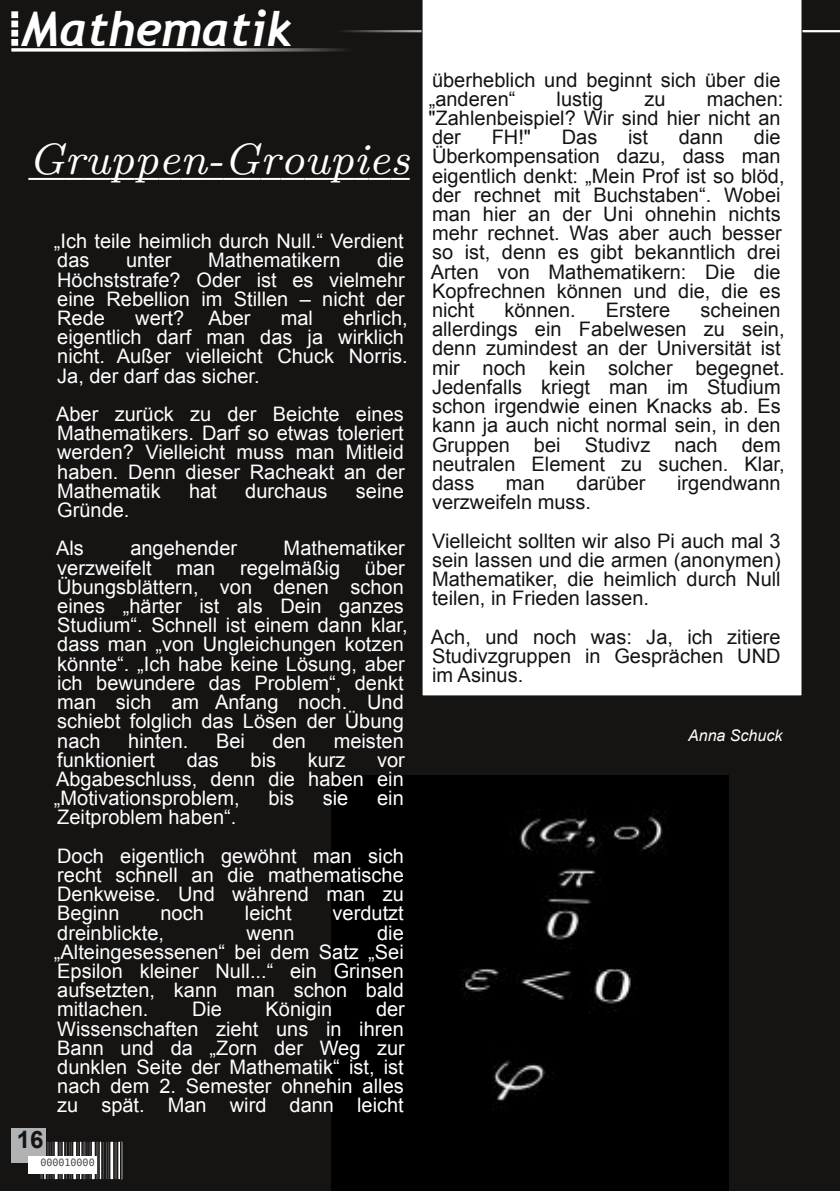
<style>
.page{position:relative;width:840px;height:1191px;background:#fff}
.page>*{position:absolute;margin:0;border:0;box-sizing:border-box;transform-origin:0 0}
.t1{font:italic 700 47.8px "Trebuchet";color:#fff}
.t2{font:italic 44px "LM Roman 8";color:#fff}
.t3{font:700 24px "Arial";color:#161413}
.t4{font:20px/19.2px "Arial";color:#fff;text-align:justify}
.t5{font:20px/19.2px "Arial";color:#161413}
.t6{font:italic 16px "Arial";color:#fff}
.t7{font:10px "Bitstream Vera Sans Mono";color:#444}
</style>
<div class="page">
<div style="left:0;top:0;width:839px;height:1191px;background:#161413"></div>
<svg style="left:11px;top:11px;width:828px;height:41px;background:#252322"></svg>
<svg style="left:422px;top:0;width:379px;height:696px"></svg>
<div style="left:331px;top:775px;width:396px;height:416px;background:#000"></div>
<hr style="left:28px;top:178px;width:37px;height:2px;background:#fff">
<hr style="left:65px;top:178px;width:20px;height:2px;background:#fff">
<hr style="left:85px;top:178px;width:25px;height:2px;background:#fff">
<hr style="left:110px;top:178px;width:24px;height:2px;background:#fff">
<hr style="left:134px;top:178px;width:24px;height:2px;background:#fff">
<hr style="left:158px;top:178px;width:22px;height:2px;background:#fff">
<hr style="left:180px;top:178px;width:27px;height:2px;background:#fff">
<svg style="left:207px;top:178px;width:17px;height:2px"></svg>
<hr style="left:224px;top:178px;width:36px;height:2px;background:#fff">
<hr style="left:260px;top:178px;width:20px;height:2px;background:#fff">
<hr style="left:280px;top:178px;width:24px;height:2px;background:#fff">
<hr style="left:304px;top:178px;width:26px;height:2px;background:#fff">
<hr style="left:330px;top:178px;width:24px;height:2px;background:#fff">
<svg style="left:354px;top:178px;width:14px;height:2px"></svg>
<hr style="left:368px;top:178px;width:22px;height:2px;background:#fff">
<svg style="left:390px;top:178px;width:19px;height:2px"></svg>
<div style="left:40px;top:1141px;width:4px;height:38px;border:1px solid #161413"></div>
<div style="left:46px;top:1141px;width:2px;height:38px;border:1px solid #161413"></div>
<div style="left:48px;top:1141px;width:1px;height:38px;border:1px solid #161413"></div>
<div style="left:49px;top:1141px;width:1px;height:38px;border:1px solid #161413"></div>
<div style="left:50px;top:1141px;width:2px;height:38px;border:1px solid #161413"></div>
<div style="left:52px;top:1141px;width:2px;height:38px;border:1px solid #161413"></div>
<div style="left:54px;top:1141px;width:4px;height:38px;border:1px solid #161413"></div>
<div style="left:58px;top:1141px;width:4px;height:38px;border:1px solid #161413"></div>
<div style="left:62px;top:1141px;width:3px;height:38px;border:1px solid #161413"></div>
<div style="left:65px;top:1141px;width:1px;height:38px;border:1px solid #161413"></div>
<div style="left:67px;top:1141px;width:2px;height:38px;border:1px solid #161413"></div>
<div style="left:69px;top:1141px;width:1px;height:38px;border:1px solid #161413"></div>
<div style="left:70px;top:1141px;width:3px;height:38px;border:1px solid #161413"></div>
<div style="left:73px;top:1141px;width:4px;height:38px;border:1px solid #161413"></div>
<div style="left:77px;top:1141px;width:2px;height:38px;border:1px solid #161413"></div>
<div style="left:79px;top:1141px;width:3px;height:38px;border:1px solid #161413"></div>
<div style="left:82px;top:1141px;width:3px;height:38px;border:1px solid #161413"></div>
<div style="left:85px;top:1141px;width:1px;height:38px;border:1px solid #161413"></div>
<div style="left:86px;top:1141px;width:1px;height:38px;border:1px solid #161413"></div>
<div style="left:87px;top:1141px;width:2px;height:38px;border:1px solid #161413"></div>
<div style="left:89px;top:1141px;width:2px;height:38px;border:1px solid #161413"></div>
<div style="left:91px;top:1141px;width:4px;height:38px;border:1px solid #161413"></div>
<div style="left:95px;top:1141px;width:4px;height:38px;border:1px solid #161413"></div>
<div style="left:99px;top:1141px;width:3px;height:38px;border:1px solid #161413"></div>
<div style="left:102px;top:1141px;width:1px;height:38px;border:1px solid #161413"></div>
<div style="left:103px;top:1141px;width:2px;height:38px;border:1px solid #161413"></div>
<div style="left:105px;top:1141px;width:1px;height:38px;border:1px solid #161413"></div>
<div style="left:106px;top:1141px;width:1px;height:38px;border:1px solid #161413"></div>
<div style="left:107px;top:1141px;width:3px;height:38px;border:1px solid #161413"></div>
<div style="left:110px;top:1141px;width:4px;height:38px;border:1px solid #161413"></div>
<div style="left:114px;top:1141px;width:4px;height:38px;border:1px solid #161413"></div>
<div style="left:120px;top:1141px;width:2px;height:38px;border:1px solid #161413"></div>
<div style="left:11px;top:1128px;width:34px;height:34px;background:#b0b2b4"></div>
<div style="left:28px;top:1157px;width:68px;height:17px;background:#fff"></div>
<h1 class="t1" style="left:22px;top:1px;width:272px">Mathematik</h1>
<h2 class="t2" style="left:28px;top:124px;width:382px">Gruppen-Groupies</h2>
<p class="t4" style="left:54px;top:232px;width:351px">„Ich teile heimlich durch Null.“ Verdient das</p>
<p class="t4" style="left:57px;top:251px;width:349px;text-indent:320px">die Höchststrafe? Oder ist es vielmehr eine Rebellion im Stillen – nicht der Rede</p>
<p class="t4" style="left:126px;top:251px;width:47px">unter</p>
<p class="t4" style="left:208px;top:251px;width:134px">Mathematikern</p>
<p class="t4" style="left:135px;top:308px;width:117px">wert? Aber</p>
<p class="t4" style="left:280px;top:308px;width:34px">mal</p>
<p class="t4" style="left:57px;top:308px;width:352px;text-align:left;text-indent:286px">ehrlich, eigentlich darf man das ja wirklich nicht. Außer vielleicht Chuck Norris.<br>Ja, der darf das sicher.</p>
<p class="t4" style="left:56px;top:404px;width:350px">Aber zurück zu der Beichte eines Mathematikers. Darf so etwas toleriert werden? Vielleicht muss man Mitleid haben. Denn dieser Racheakt an der Mathematik</p>
<p class="t4" style="left:189px;top:481px;width:29px">hat</p>
<p class="t4" style="left:245px;top:481px;width:84px">durchaus</p>
<p class="t4" style="left:356px;top:481px;width:49px">seine</p>
<p class="t4" style="left:56px;top:491px;width:75px;line-height:38.4px">Gründe.<br>Als</p>
<p class="t4" style="left:57px;top:539px;width:352px;text-align:left;text-indent:226px">Mathematiker verzweifelt man regelmäßig über<br>Übungsblättern, von denen schon eines „härter ist als Dein ganzes<br>Studium“. Schnell ist einem dann klar, dass man „von Ungleichungen kotzen könnte“. „Ich habe keine Lösung, aber ich bewundere das Problem“, denkt man sich am Anfang noch. Und schiebt folglich das Lösen der Übung nach</p>
<p class="t4" style="left:130px;top:539px;width:108px">angehender</p>
<p class="t4" style="left:128px;top:731px;width:62px">hinten.</p>
<p class="t4" style="left:216px;top:731px;width:30px">Bei</p>
<p class="t4" style="left:272px;top:731px;width:35px">den</p>
<p class="t4" style="left:333px;top:731px;width:72px">meisten</p>
<p class="t4" style="left:57px;top:750px;width:99px">funktioniert</p>
<p class="t4" style="left:187px;top:750px;width:34px">das</p>
<p class="t4" style="left:250px;top:750px;width:27px">bis</p>
<p class="t4" style="left:307px;top:750px;width:39px">kurz</p>
<p class="t4" style="left:54px;top:750px;width:352px;text-indent:323px">vor Abgabeschluss, denn die haben ein „Motivationsproblem,</p>
<p class="t4" style="left:268px;top:788px;width:27px">bis</p>
<p class="t4" style="left:322px;top:788px;width:27px">sie</p>
<p class="t4" style="left:377px;top:788px;width:28px">ein</p>
<p class="t4" style="left:57px;top:798px;width:348px;line-height:38.4px">Zeitproblem haben“.<br>Doch eigentlich gewöhnt man sich</p>
<p class="t4" style="left:57px;top:865px;width:348px">recht schnell an die mathematische Denkweise. Und während man zu Beginn</p>
<p class="t4" style="left:160px;top:904px;width:45px">noch</p>
<p class="t4" style="left:245px;top:904px;width:48px">leicht</p>
<p class="t4" style="left:332px;top:904px;width:73px">verdutzt</p>
<p class="t4" style="left:57px;top:923px;width:108px">dreinblickte,</p>
<p class="t4" style="left:246px;top:923px;width:49px">wenn</p>
<p class="t4" style="left:54px;top:923px;width:351px;text-indent:323px">die „Alteingesessenen“ bei dem Satz „Sei Epsilon kleiner Null...“ ein Grinsen aufsetzten, kann man schon bald mitlachen.</p>
<p class="t4" style="left:192px;top:1000px;width:32px">Die</p>
<p class="t4" style="left:265px;top:1000px;width:68px">Königin</p>
<p class="t4" style="left:57px;top:1000px;width:349px;text-indent:318px">der Wissenschaften zieht uns in ihren Bann und da „Zorn der Weg zur dunklen Seite der Mathematik“ ist, ist nach dem 2. Semester ohnehin alles zu spät. Man wird dann leicht</p>
<p class="t3" style="left:17px;top:1125px;width:28px">16</p>
<p class="t7" style="left:40px;top:1157px;width:56px">000010000</p>
<p class="t5" style="left:428px;top:70px;width:353px">überheblich und beginnt sich über die „anderen“</p>
<p class="t5" style="left:428px;top:89px;width:356px;text-indent:278px">machen: "Zahlenbeispiel? Wir sind hier nicht an der</p>
<p class="t5" style="left:556px;top:89px;width:48px">lustig</p>
<p class="t5" style="left:644px;top:89px;width:23px">zu</p>
<p class="t5" style="left:430px;top:128px;width:355px;text-indent:323px">die<br>Überkompensation dazu, dass man eigentlich denkt: „Mein Prof ist so blöd, der rechnet mit Buchstaben“. Wobei man hier an der Uni ohnehin nichts mehr rechnet. Was aber auch besser so ist, denn es gibt bekanntlich drei<br>Arten von Mathematikern: Die die<br>Kopfrechnen können und die, die es nicht</p>
<p class="t5" style="left:491px;top:128px;width:41px">FH!"</p>
<p class="t5" style="left:561px;top:128px;width:37px">Das</p>
<p class="t5" style="left:627px;top:128px;width:21px">ist</p>
<p class="t5" style="left:678px;top:128px;width:46px">dann</p>
<p class="t5" style="left:504px;top:300px;width:73px">können.</p>
<p class="t5" style="left:605px;top:300px;width:66px">Erstere</p>
<p class="t5" style="left:432px;top:300px;width:354px;text-indent:268px">scheinen allerdings ein Fabelwesen zu sein, denn zumindest an der Universität ist mir noch kein solcher begegnet.<br>Jedenfalls kriegt man im Studium schon irgendwie einen Knacks ab. Es kann ja auch nicht normal sein, in den<br>Gruppen bei Studivz nach dem neutralen Element zu suchen. Klar, dass</p>
<p class="t5" style="left:505px;top:473px;width:40px">man</p>
<p class="t5" style="left:576px;top:473px;width:70px">darüber</p>
<p class="t5" style="left:676px;top:473px;width:105px">irgendwann</p>
<p class="t5" style="left:432px;top:483px;width:350px;line-height:38.4px">verzweifeln muss.<br>Vielleicht sollten wir also Pi auch mal 3</p>
<p class="t5" style="left:432px;top:550px;width:350px;text-align:justify">sein lassen und die armen (anonymen)<br>Mathematiker, die heimlich durch Null teilen, in Frieden lassen.</p>
<p class="t5" style="left:430px;top:627px;width:351px;text-align:justify">Ach, und noch was: Ja, ich zitiere Studivzgruppen in Gesprächen UND im Asinus.</p>
<p class="t6" style="left:687px;top:726px;width:96px">Anna Schuck</p>
</div>
